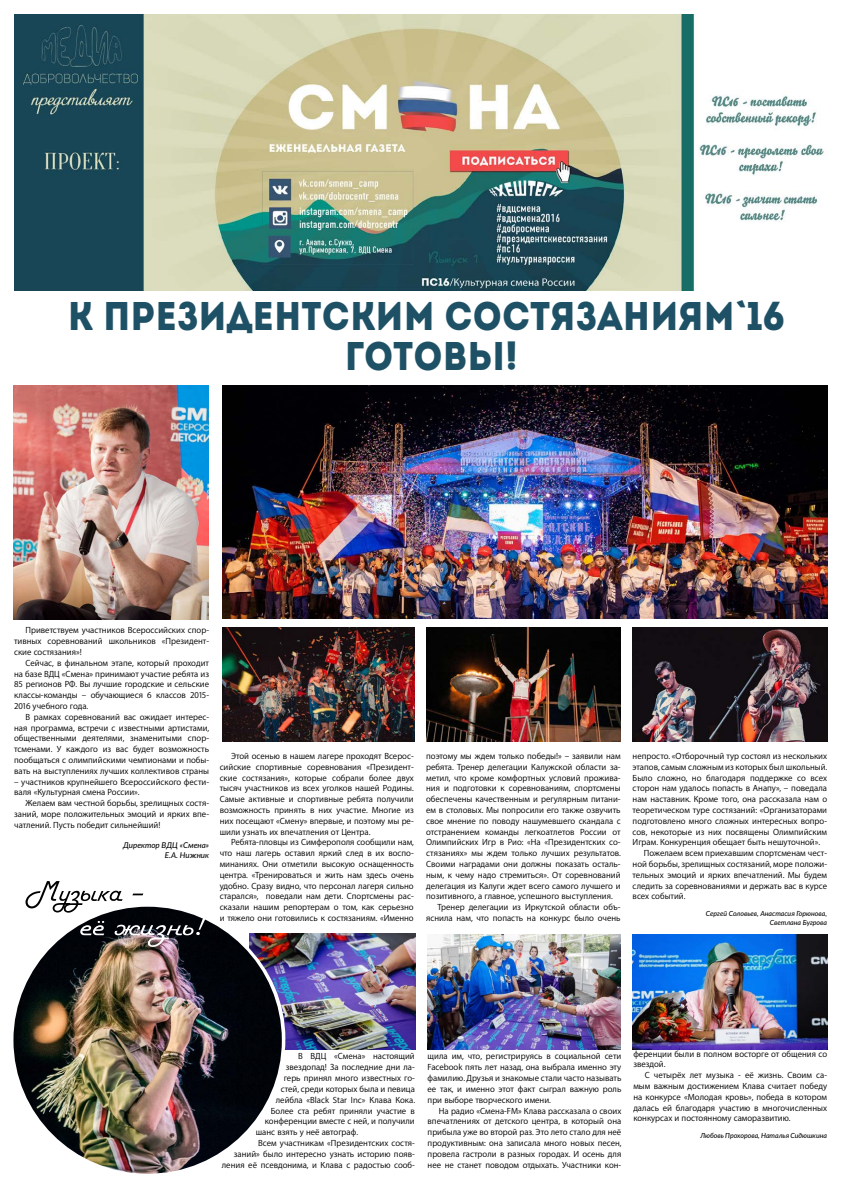
<style>
.page{position:relative;width:842px;height:1191px;background:#fff}
.page>*{position:absolute;margin:0;border:0;box-sizing:border-box;transform-origin:0 0}
.t1{font:40px/40px "Intro";color:#1e5165;text-align:center;scale:.9 1}
.t2{font:9px/10.8px "Myriad Set Pro Text";color:#000;text-align:justify}
.t3{font:italic 500 8px/9.6px "Lato";color:#000;text-align:right}
.t4{font:italic 500 7px/8.4px "Lato";color:#000;text-align:right}
</style>
<div class="page">
<img style="left:282px;top:933px;width:133px;height:116px">
<img style="left:14px;top:386px;width:194px;height:233px">
<img style="left:223px;top:627px;width:191px;height:114px">
<img style="left:633px;top:627px;width:195px;height:114px">
<img style="left:427px;top:627px;width:194px;height:114px">
<img style="left:223px;top:386px;width:604px;height:232px">
<img style="left:14px;top:14px;width:810px;height:277px">
<img style="left:13px;top:920px;width:269px;height:253px">
<img style="left:428px;top:934px;width:193px;height:115px">
<img style="left:633px;top:934px;width:195px;height:115px">
<svg style="left:26px;top:881px;width:180px;height:66px"></svg>
<h1 class="t1" style="left:68px;top:296px;width:798px">К Президентским состязаниям`16 готовы!</h1>
<p class="t2" style="left:14px;top:625px;width:196px;text-indent:11px">Приветствуем участников Всероссийских спор&shy;тивных соревнований школьников «Президент&shy;ские состязания»!</p>
<p class="t2" style="left:14px;top:657px;width:196px;text-indent:11px">Сейчас, в финальном этапе, который проходит на базе ВДЦ «Смена» принимают участие ребята из 85 регионов РФ. Вы лучшие городские и сельские классы-команды – обучающиеся 6 классов 2015- 2016 учебного года.</p>
<p class="t2" style="left:14px;top:711px;width:197px;text-indent:11px">В рамках соревнований вас ожидает интерес&shy;ная программа, встречи с известными артистами, общественными деятелями, знаменитыми спор&shy;тсменами. У каждого из вас будет возможность пообщаться с олимпийскими чемпионами и побы&shy;вать на выступлениях лучших коллективов страны</p>
<p class="t2" style="left:14px;top:776px;width:196px">– участников крупнейшего Всероссийского фести&shy;валя «Культурная смена России».</p>
<p class="t2" style="left:14px;top:797px;width:196px;text-indent:11px">Желаем вам честной борьбы, зрелищных состя&shy;заний, море положительных эмоций и ярких впе&shy;чатлений. Пусть победит сильнейший!</p>
<p class="t3" style="left:123px;top:840px;width:87px">Директор ВДЦ «Смена»<br>Е.А. Нижник</p>
<p class="t2" style="left:220px;top:750px;width:196px;text-indent:11px">Этой осенью в нашем лагере проходят Всерос&shy;сийские спортивные соревнования «Президент&shy;ские состязания», которые собрали более двух тысяч участников из всех уголков нашей Родины.<br>Самые активные и спортивные ребята получили возможность принять в них участие. Многие из них посещают «Смену» впервые, и поэтому мы ре&shy;шили узнать их впечатления от Центра.</p>
<p class="t2" style="left:220px;top:836px;width:196px;text-indent:11px">Ребята-пловцы из Симферополя сообщили нам, что наш лагерь оставил яркий след в их воспо&shy;минаниях. Они отметили высокую оснащенность центра. «Тренироваться и жить нам здесь очень удобно. Сразу видно, что персонал лагеря сильно старался», поведали нам дети. Спортсмены рас&shy;сказали нашим репортерам о том, как серьезно и тяжело они готовились к состязаниям. «Именно</p>
<p class="t2" style="left:426px;top:750px;width:196px">поэтому мы ждем только победы!» – заявили нам</p>
<p class="t2" style="left:426px;top:761px;width:196px">ребята. Тренер делегации Калужской области за-</p>
<p class="t2" style="left:426px;top:772px;width:196px">метил, что кроме комфортных условий прожива-</p>
<p class="t2" style="left:426px;top:782px;width:196px">ния и подготовки к соревнованиям, спортсмены</p>
<p class="t2" style="left:426px;top:793px;width:196px">обеспечены качественным и регулярным питани-</p>
<p class="t2" style="left:426px;top:804px;width:196px">ем в столовых. Мы попросили его также озвучить</p>
<p class="t2" style="left:426px;top:815px;width:196px">свое мнение по поводу нашумевшего скандала с</p>
<p class="t2" style="left:426px;top:826px;width:196px">отстранением команды легкоатлетов России от</p>
<p class="t2" style="left:426px;top:836px;width:196px">Олимпийских Игр в Рио: «На «Президентских со-</p>
<p class="t2" style="left:426px;top:847px;width:196px">стязаниях» мы ждем только лучших результатов.</p>
<p class="t2" style="left:426px;top:858px;width:196px">Своими наградами они должны показать осталь-</p>
<p class="t2" style="left:426px;top:869px;width:196px">ным, к чему надо стремиться». От соревнований</p>
<p class="t2" style="left:426px;top:880px;width:196px">делегация из Калуги ждет всего самого лучшего и</p>
<p class="t2" style="left:426px;top:890px;width:188px">позитивного, а главное, успешного выступления.</p>
<p class="t2" style="left:437px;top:901px;width:185px">Тренер делегации из Иркутской области объ-</p>
<p class="t2" style="left:426px;top:912px;width:196px">яснила нам, что попасть на конкурс было очень</p>
<p class="t2" style="left:633px;top:750px;width:196px">непросто. «Отборочный тур состоял из нескольких</p>
<p class="t2" style="left:633px;top:761px;width:196px">этапов, самым сложным из которых был школьный.</p>
<p class="t2" style="left:633px;top:772px;width:196px">Было сложно, но благодаря поддержке со всех</p>
<p class="t2" style="left:633px;top:782px;width:196px">сторон нам удалось попасть в Анапу», – поведала</p>
<p class="t2" style="left:633px;top:793px;width:196px">нам наставник. Кроме того, она рассказала нам о</p>
<p class="t2" style="left:633px;top:804px;width:196px">теоретическом туре состязаний: «Организаторами</p>
<p class="t2" style="left:633px;top:815px;width:196px">подготовлено много сложных интересных вопро-</p>
<p class="t2" style="left:633px;top:826px;width:196px">сов, некоторые из них посвящены Олимпийским</p>
<p class="t2" style="left:633px;top:836px;width:189px">Играм. Конкуренция обещает быть нешуточной».</p>
<p class="t2" style="left:644px;top:847px;width:185px">Пожелаем всем приехавшим спортсменам чест-</p>
<p class="t2" style="left:633px;top:858px;width:196px">ной борьбы, зрелищных состязаний, море положи-</p>
<p class="t2" style="left:633px;top:869px;width:196px">тельных эмоций и ярких впечатлений. Мы будем</p>
<p class="t2" style="left:633px;top:880px;width:196px">следить за соревнованиями и держать вас в курсе</p>
<p class="t2" style="left:633px;top:890px;width:54px">всех событий.</p>
<p class="t4" style="left:706px;top:909px;width:123px">Сергей Соловьев, Анастасия Горюнова,<br>Светлана Бугрова</p>
<p class="t2" style="left:298px;top:1050px;width:118px">В ВДЦ «Смена» настоящий</p>
<p class="t2" style="left:286px;top:1061px;width:131px">звездопад! За последние дни ла-</p>
<p class="t2" style="left:284px;top:1072px;width:133px">герь принял много известных го-</p>
<p class="t2" style="left:281px;top:1083px;width:136px">стей, среди которых была и певица</p>
<p class="t2" style="left:276px;top:1094px;width:141px">лейбла «Black Star Inc» Клава Кока.</p>
<p class="t2" style="left:271px;top:1104px;width:145px">Более ста ребят приняли участие в</p>
<p class="t2" style="left:265px;top:1115px;width:152px">конференции вместе с ней, и получили</p>
<p class="t2" style="left:256px;top:1126px;width:104px">шанс взять у неё автограф.</p>
<p class="t2" style="left:258px;top:1137px;width:158px">Всем участникам «Президентских состя-</p>
<p class="t2" style="left:234px;top:1148px;width:183px">заний» было интересно узнать историю появ-</p>
<p class="t2" style="left:222px;top:1158px;width:195px">ления её псевдонима, и Клава с радостью сооб-</p>
<p class="t2" style="left:428px;top:1050px;width:195px">щила им, что, регистрируясь в социальной сети Faceboоk пять лет назад, она выбрала именно эту фамилию. Друзья и знакомые стали часто называть ее так, и именно этот факт сыграл важную роль при выборе творческого имени.</p>
<p class="t2" style="left:428px;top:1104px;width:196px;text-indent:11px">На радио «Смена-FM» Клава рассказала о своих впечатлениях от детского центра, в который она прибыла уже во второй раз. Это лето стало для неё продуктивным: она записала много новых песен, провела гастроли в разных городах. И осень для нее не станет поводом отдыхать. Участники кон-</p>
<p class="t2" style="left:633px;top:1048px;width:195px">ференции были в полном восторге от общения со звездой.</p>
<p class="t2" style="left:633px;top:1069px;width:195px;text-indent:11px">С четырёх лет музыка - её жизнь. Своим са&shy;мым важным достижением Клава считает победу на конкурсе «Молодая кровь», победа в котором далась ей благодаря участию в многочисленных конкурсах и постоянному саморазвитию.</p>
<p class="t4" style="left:700px;top:1131px;width:128px">Любовь Прохорова, Наталья Сидюшкина</p>
</div>
